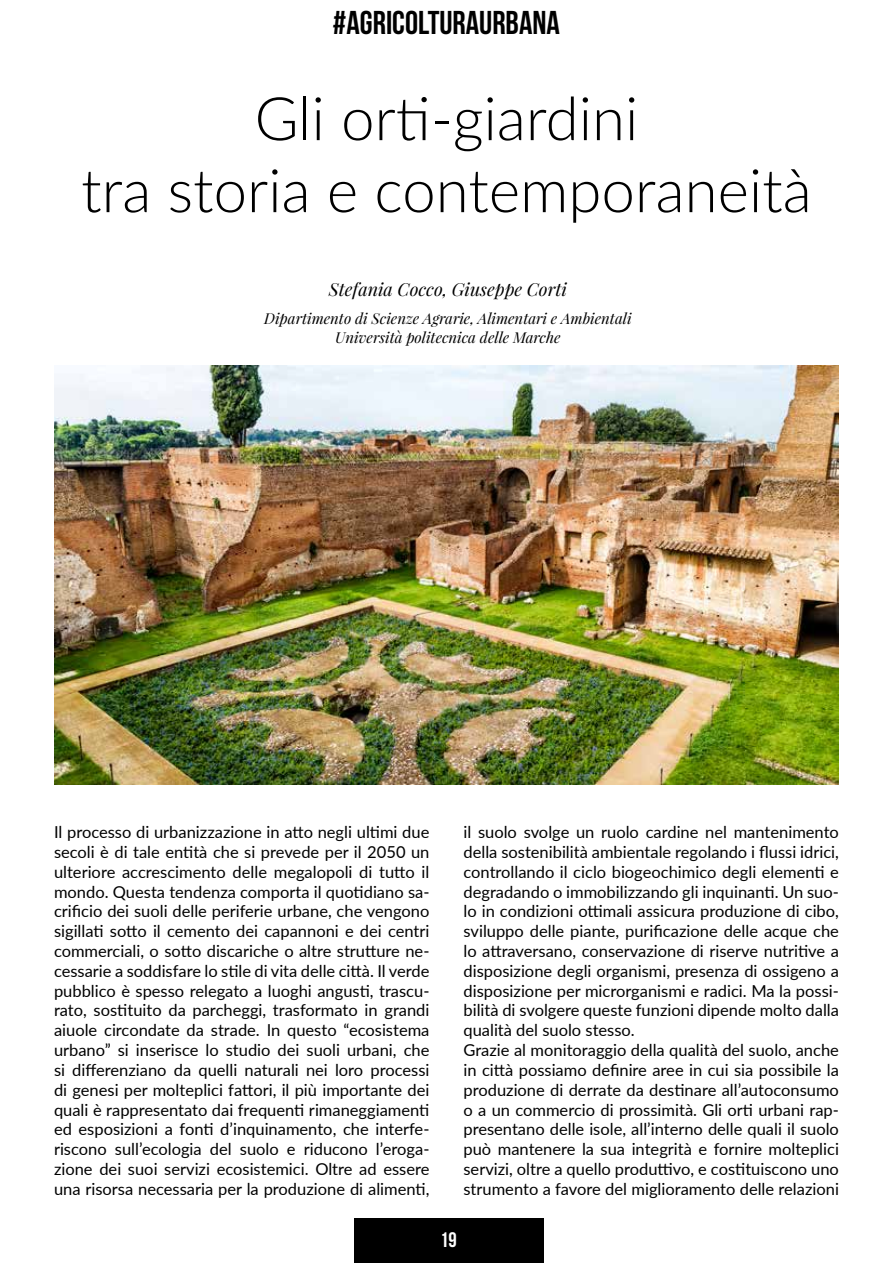
<style>
.page{position:relative;width:893px;height:1263px;background:#fff}
.page>*{position:absolute;margin:0;border:0;box-sizing:border-box;transform-origin:0 0}
.t1{font:300 60px/72px "Lato";color:#000;text-align:center}
.t2{font:33px "Bebas Neue";color:#000}
.t3{font:21px "Bebas Neue";color:#fff}
.t4{font:italic 18px "Playfair Display";color:#000}
.t5{font:16.5px/19.8px "Lato";color:#000;text-align:justify}
.t6{font:italic 15px/19.5px "Playfair Display";color:#000;text-align:center}
</style>
<div class="page">
<div style="left:354px;top:1218px;width:189px;height:45px;background:#000"></div>
<img style="left:54px;top:366px;width:785px;height:418px">
<h2 class="t2" style="left:333px;top:5px;width:229px">#AGRICOLTURAURBANA</h2>
<h1 class="t1" style="left:81px;top:80px;width:732px">Gli orti-giardini<br>tra storia e contemporaneità</h1>
<p class="t4" style="left:329px;top:277px;width:240px">Stefania Cocco, Giuseppe Corti</p>
<p class="t6" style="left:264px;top:308px;width:369px">Dipartimento di Scienze Agrarie, Alimentari e Ambientali<br>Università politecnica delle Marche</p>
<p class="t5" style="left:54px;top:822px;width:377px">Il processo di urbanizzazione in atto negli ultimi due secoli è di tale entità che si prevede per il 2050 un ulteriore accrescimento delle megalopoli di tutto il mondo. Questa tendenza comporta il quotidiano sa&shy;crificio dei suoli delle periferie urbane, che vengono sigillati sotto il cemento dei capannoni e dei centri commerciali, o sotto discariche o altre strutture ne&shy;cessarie a soddisfare lo stile di vita delle città. Il verde pubblico è spesso relegato a luoghi angusti, trascu&shy;rato, sostituito da parcheggi, trasformato in grandi aiuole circondate da strade. In questo “ecosistema urbano” si inserisce lo studio dei suoli urbani, che si differenziano da quelli naturali nei loro processi di genesi per molteplici fattori, il più importante dei quali è rappresentato dai frequenti rimaneggiamenti ed esposizioni a fonti d’inquinamento, che interfe&shy;riscono sull’ecologia del suolo e riducono l’eroga&shy;zione dei suoi servizi ecosistemici. Oltre ad essere una risorsa necessaria per la produzione di alimenti,</p>
<p class="t5" style="left:463px;top:822px;width:377px;text-align:left">il suolo svolge un ruolo cardine nel mantenimento della sostenibilità ambientale regolando i flussi idrici, controllando il ciclo biogeochimico degli elementi e degradando o immobilizzando gli inquinanti. Un suo&shy;lo in condizioni ottimali assicura produzione di cibo, sviluppo delle piante, purificazione delle acque che lo attraversano, conservazione di riserve nutritive a disposizione degli organismi, presenza di ossigeno a disposizione per microrganismi e radici. Ma la possi&shy;bilità di svolgere queste funzioni dipende molto dalla qualità del suolo stesso.<br>Grazie al monitoraggio della qualità del suolo, anche in città possiamo definire aree in cui sia possibile la produzione di derrate da destinare all’autoconsumo o a un commercio di prossimità. Gli orti urbani rap&shy;presentano delle isole, all’interno delle quali il suolo può mantenere la sua integrità e fornire molteplici servizi, oltre a quello produttivo, e costituiscono uno strumento a favore del miglioramento delle relazioni</p>
<p class="t3" style="left:440px;top:1228px;width:18px">19</p>
</div>
